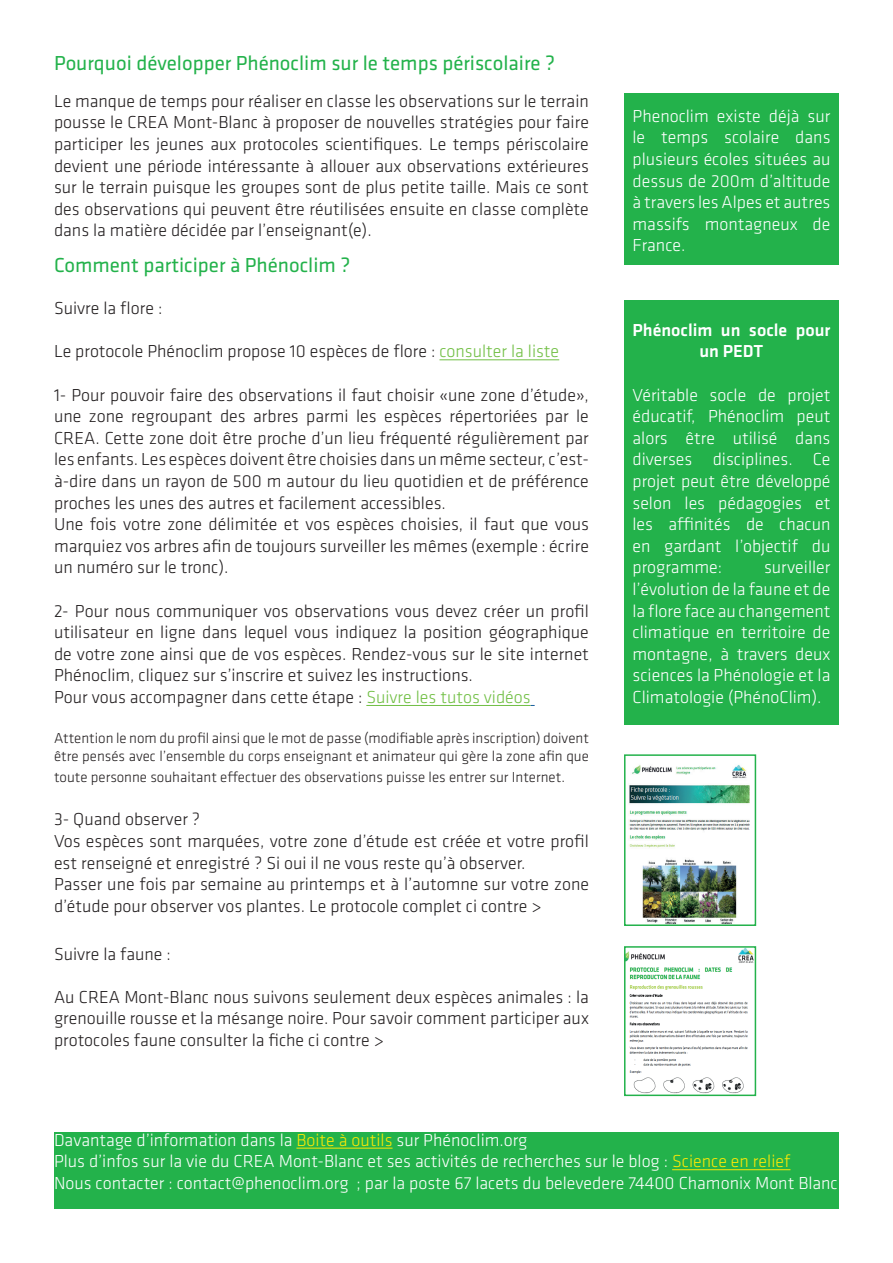
<style>
.page{position:relative;width:893px;height:1263px;background:#fff}
.page>*{position:absolute;margin:0;border:0;box-sizing:border-box;transform-origin:0 0}
.t1{font:21px "Klavika";color:#23b24b}
.t2{font:300 18px/21.6px "Klavika";color:#231f20}
.t3{font:300 18px/21.6px "Klavika";color:#fff;text-align:justify}
.t4{font:500 18px/21.6px "Klavika";color:#fff;text-align:center}
.t5{font:300 15px/18px "Klavika";color:#231f20}
.s1{color:#71bf44}
.s2{color:#f9e806}
</style>
<div class="page">
<img style="left:627px;top:949px;width:126px;height:144px">
<div style="left:624px;top:946px;width:132px;height:150px;border:2px solid #23b24b"></div>
<img style="left:629px;top:765px;width:121px;height:158px">
<div style="left:624px;top:754px;width:132px;height:172px;border:2px solid #23b24b"></div>
<hr style="left:439px;top:360px;width:120px;height:1px;background:#71bf44">
<hr style="left:366px;top:705px;width:165px;height:1px;background:#71bf44">
<div style="left:624px;top:93px;width:215px;height:172px;background:#23b24b"></div>
<div style="left:624px;top:301px;width:215px;height:424px;background:#23b24b"></div>
<div style="left:54px;top:1132px;width:785px;height:77px;background:#23b24b"></div>
<hr style="left:296px;top:1148px;width:97px;height:1px;background:#f9e806">
<hr style="left:672px;top:1169px;width:118px;height:1px;background:#f9e806">
<p class="t1" style="left:54px;top:51px;width:503px">Pourquoi développer Phénoclim sur le temps périscolaire ?</p>
<p class="t2" style="left:54px;top:90px;width:536px;text-align:justify">Le manque de temps pour réaliser en classe les observations sur le terrain pousse le CREA Mont-Blanc à proposer de nouvelles stratégies pour faire participer les jeunes aux protocoles scientifiques. Le temps périscolaire devient une période intéressante à allouer aux observations extérieures sur le terrain puisque les groupes sont de plus petite taille. Mais ce sont des observations qui peuvent être réutilisées ensuite en classe complète dans la matière décidée par l’enseignant(e).</p>
<p class="t1" style="left:54px;top:253px;width:298px">Comment participer à Phénoclim ?</p>
<p class="t2" style="left:54px;top:298px;width:110px">Suivre la flore :</p>
<p class="t2" style="left:54px;top:341px;width:507px">Le protocole Phénoclim propose 10 espèces de flore : <span class="s1">consulter la liste</span></p>
<p class="t2" style="left:54px;top:384px;width:536px">1- Pour pouvoir faire des observations il faut choisir «une zone d’étude», une zone regroupant des arbres parmi les espèces répertoriées par le CREA. Cette zone doit être proche d’un lieu fréquenté régulièrement par les enfants. Les espèces doivent être choisies dans un même secteur, c’est&shy;à-dire dans un rayon de 500 m autour du lieu quotidien et de préférence proches les unes des autres et facilement accessibles.<br>Une fois votre zone délimitée et vos espèces choisies, il faut que vous marquiez vos arbres afin de toujours surveiller les mêmes (exemple : écrire un numéro sur le tronc).</p>
<p class="t2" style="left:54px;top:600px;width:536px">2- Pour nous communiquer vos observations vous devez créer un profil utilisateur en ligne dans lequel vous indiquez la position géographique de votre zone ainsi que de vos espèces. Rendez-vous sur le site internet Phénoclim, cliquez sur s’inscrire et suivez les instructions.<br>Pour vous accompagner dans cette étape : <span class="s1">Suivre les tutos vidéos</span></p>
<p class="t5" style="left:54px;top:729px;width:536px">Attention le nom du profil ainsi que le mot de passe (modifiable après inscription) doivent être pensés avec l’ensemble du corps enseignant et animateur qui gère la zone afin que</p>
<p class="t5" style="left:54px;top:768px;width:513px">toute personne souhaitant effectuer des observations puisse les entrer sur Internet.</p>
<p class="t2" style="left:54px;top:809px;width:536px">3- Quand observer ?<br>Vos espèces sont marquées, votre zone d’étude est créée et votre profil est renseigné et enregistré ? Si oui il ne vous reste qu’à observer.<br>Passer une fois par semaine au printemps et à l’automne sur votre zone d’étude pour observer vos plantes. Le protocole complet ci contre &gt;</p>
<p class="t2" style="left:54px;top:943px;width:118px">Suivre la faune :</p>
<p class="t2" style="left:54px;top:986px;width:536px;text-align:justify">Au CREA Mont-Blanc nous suivons seulement deux espèces animales : la grenouille rousse et la mésange noire. Pour savoir comment participer aux protocoles faune consulter la fiche ci contre &gt;</p>
<p class="t3" style="left:632px;top:105px;width:199px">Phenoclim existe déjà sur le temps scolaire dans plusieurs écoles situées au dessus de 200m d’altitude à travers les Alpes et autres massifs montagneux de France.</p>
<p class="t4" style="left:632px;top:319px;width:199px">Phénoclim un socle pour un PEDT</p>
<p class="t3" style="left:632px;top:384px;width:199px">Véritable socle de projet éducatif, Phénoclim peut alors être utilisé dans diverses disciplines. Ce projet peut être développé selon les pédagogies et les affinités de chacun en gardant l’objectif du programme:</p>
<p class="t3" style="left:632px;top:557px;width:199px;text-indent:131px">surveiller l’évolution de la faune et de la flore face au changement climatique en territoire de montagne, à travers deux sciences la Phénologie et la Climatologie (PhénoClim).</p>
<p class="t3" style="left:54px;top:1129px;width:785px;text-align:left">Davantage d’information dans la <span class="s2">Boite à outils</span> sur Phénoclim.org<br>Plus d’infos sur la vie du CREA Mont-Blanc et ses activités de recherches sur le blog : <span class="s2">Science en relief<br></span>Nous contacter : contact@phenoclim.org ; par la poste 67 lacets du belevedere 74400 Chamonix Mont Blanc</p>
</div>
